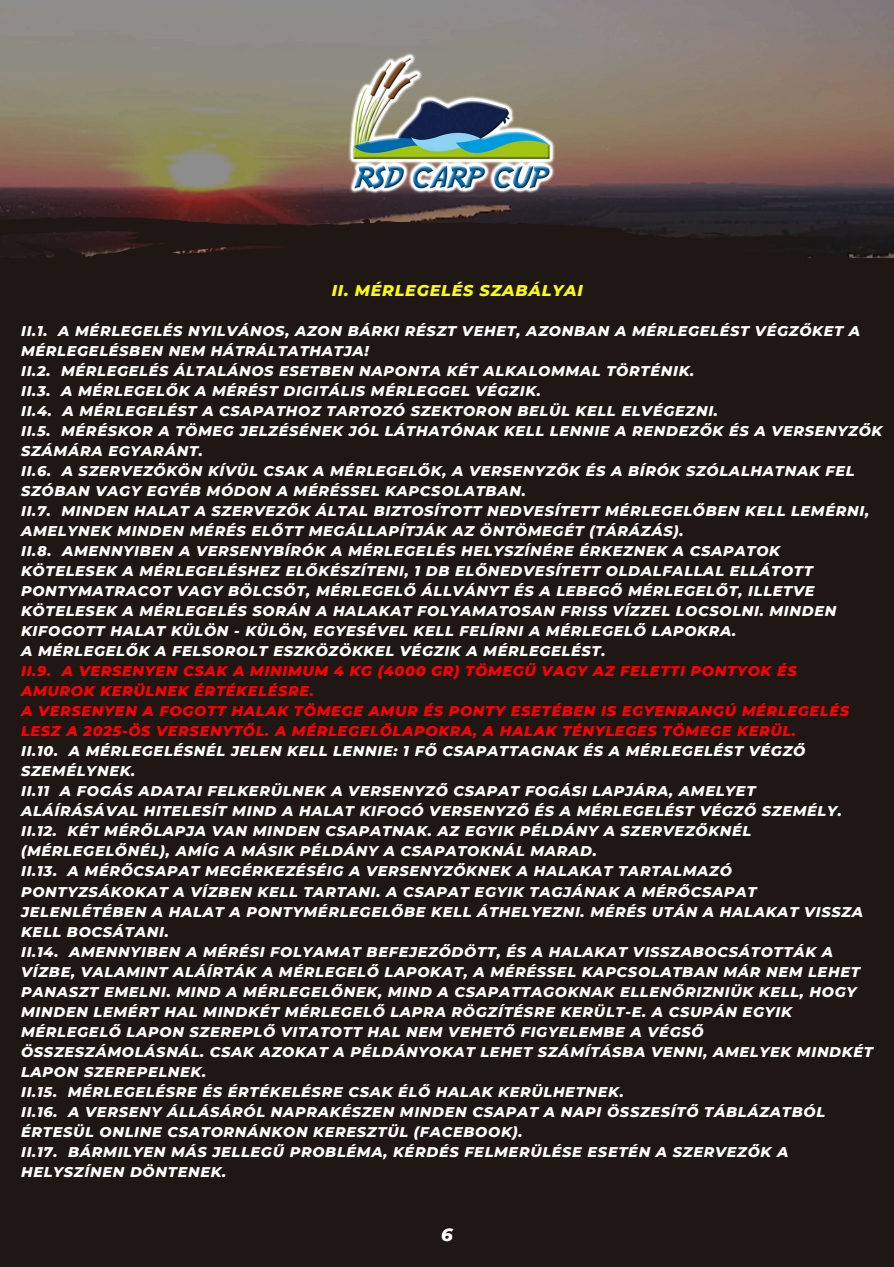
<style>
.page{position:relative;width:894px;height:1267px;background:#fff}
.page>*{position:absolute;margin:0;border:0;box-sizing:border-box;transform-origin:0 0}
.t1{font:italic 800 18px "Montserrat";color:#fff}
.t2{font:italic 800 15.87px "Montserrat";letter-spacing:.05em;color:#fdfd08}
.t3{font:italic 800 14.37px/20px "Montserrat";letter-spacing:.05em;color:#fff}
.t4{font:italic 800 14.37px/20px "Montserrat";letter-spacing:.05em;color:#f00}
</style>
<div class="page">
<div style="left:0;top:0;width:893px;height:1267px;background:#1f1713"></div>
<img style="left:0;top:0;width:893px;height:215px">
<svg style="left:0;top:215px;width:893px;height:43px"></svg>
<img style="left:312px;top:0;width:289px;height:199px">
<p class="t2" style="left:331px;top:278px;width:252px">II. MÉRLEGELÉS SZABÁLYAI</p>
<p class="t3" style="left:21px;top:320px;width:862px">II.1. A MÉRLEGELÉS NYILVÁNOS, AZON BÁRKI RÉSZT VEHET, AZONBAN A MÉRLEGELÉST VÉGZŐKET A MÉRLEGELÉSBEN NEM HÁTRÁLTATHATJA!<br>II.2. MÉRLEGELÉS ÁLTALÁNOS ESETBEN NAPONTA KÉT ALKALOMMAL TÖRTÉNIK.<br>II.3. A MÉRLEGELŐK A MÉRÉST DIGITÁLIS MÉRLEGGEL VÉGZIK.<br>II.4. A MÉRLEGELÉST A CSAPATHOZ TARTOZÓ SZEKTORON BELÜL KELL ELVÉGEZNI.<br>II.5. MÉRÉSKOR A TÖMEG JELZÉSÉNEK JÓL LÁTHATÓNAK KELL LENNIE A RENDEZŐK ÉS A VERSENYZŐK SZÁMÁRA EGYARÁNT.<br>II.6. A SZERVEZŐKÖN KÍVÜL CSAK A MÉRLEGELŐK, A VERSENYZŐK ÉS A BÍRÓK SZÓLALHATNAK FEL SZÓBAN VAGY EGYÉB MÓDON A MÉRÉSSEL KAPCSOLATBAN.<br>II.7. MINDEN HALAT A SZERVEZŐK ÁLTAL BIZTOSÍTOTT NEDVESÍTETT MÉRLEGELŐBEN KELL LEMÉRNI, AMELYNEK MINDEN MÉRÉS ELŐTT MEGÁLLAPÍTJÁK AZ ÖNTÖMEGÉT (TÁRÁZÁS).<br>II.8. AMENNYIBEN A VERSENYBÍRÓK A MÉRLEGELÉS HELYSZÍNÉRE ÉRKEZNEK A CSAPATOK<br>KÖTELESEK A MÉRLEGELÉSHEZ ELŐKÉSZÍTENI, 1 DB ELŐNEDVESÍTETT OLDALFALLAL ELLÁTOTT PONTYMATRACOT VAGY BÖLCSŐT, MÉRLEGELŐ ÁLLVÁNYT ÉS A LEBEGŐ MÉRLEGELŐT, ILLETVE KÖTELESEK A MÉRLEGELÉS SORÁN A HALAKAT FOLYAMATOSAN FRISS VÍZZEL LOCSOLNI. MINDEN KIFOGOTT HALAT KÜLÖN - KÜLÖN, EGYESÉVEL KELL FELÍRNI A MÉRLEGELŐ LAPOKRA.<br>A MÉRLEGELŐK A FELSOROLT ESZKÖZÖKKEL VÉGZIK A MÉRLEGELÉST.</p>
<p class="t4" style="left:21px;top:660px;width:829px">II.9. A VERSENYEN CSAK A MINIMUM 4 KG (4000 GR) TÖMEGŰ VAGY AZ FELETTI PONTYOK ÉS AMUROK KERÜLNEK ÉRTÉKELÉSRE.<br>A VERSENYEN A FOGOTT HALAK TÖMEGE AMUR ÉS PONTY ESETÉBEN IS EGYENRANGÚ MÉRLEGELÉS LESZ A 2025-ÖS VERSENYTŐL. A MÉRLEGELŐLAPOKRA, A HALAK TÉNYLEGES TÖMEGE KERÜL.</p>
<p class="t3" style="left:21px;top:740px;width:852px">II.10. A MÉRLEGELÉSNÉL JELEN KELL LENNIE: 1 FŐ CSAPATTAGNAK ÉS A MÉRLEGELÉST VÉGZŐ SZEMÉLYNEK.<br>II.11 A FOGÁS ADATAI FELKERÜLNEK A VERSENYZŐ CSAPAT FOGÁSI LAPJÁRA, AMELYET ALÁÍRÁSÁVAL HITELESÍT MIND A HALAT KIFOGÓ VERSENYZŐ ÉS A MÉRLEGELÉST VÉGZŐ SZEMÉLY.<br>II.12. KÉT MÉRŐLAPJA VAN MINDEN CSAPATNAK. AZ EGYIK PÉLDÁNY A SZERVEZŐKNÉL (MÉRLEGELŐNÉL), AMÍG A MÁSIK PÉLDÁNY A CSAPATOKNÁL MARAD.<br>II.13. A MÉRŐCSAPAT MEGÉRKEZÉSÉIG A VERSENYZŐKNEK A HALAKAT TARTALMAZÓ PONTYZSÁKOKAT A VÍZBEN KELL TARTANI. A CSAPAT EGYIK TAGJÁNAK A MÉRŐCSAPAT JELENLÉTÉBEN A HALAT A PONTYMÉRLEGELŐBE KELL ÁTHELYEZNI. MÉRÉS UTÁN A HALAKAT VISSZA KELL BOCSÁTANI.<br>II.14. AMENNYIBEN A MÉRÉSI FOLYAMAT BEFEJEZŐDÖTT, ÉS A HALAKAT VISSZABOCSÁTOTTÁK A VÍZBE, VALAMINT ALÁÍRTÁK A MÉRLEGELŐ LAPOKAT, A MÉRÉSSEL KAPCSOLATBAN MÁR NEM LEHET PANASZT EMELNI. MIND A MÉRLEGELŐNEK, MIND A CSAPATTAGOKNAK ELLENŐRIZNIÜK KELL, HOGY MINDEN LEMÉRT HAL MINDKÉT MÉRLEGELŐ LAPRA RÖGZÍTÉSRE KERÜLT-E. A CSUPÁN EGYIK MÉRLEGELŐ LAPON SZEREPLŐ VITATOTT HAL NEM VEHETŐ FIGYELEMBE A VÉGSŐ ÖSSZESZÁMOLÁSNÁL. CSAK AZOKAT A PÉLDÁNYOKAT LEHET SZÁMÍTÁSBA VENNI, AMELYEK MINDKÉT LAPON SZEREPELNEK.<br>II.15. MÉRLEGELÉSRE ÉS ÉRTÉKELÉSRE CSAK ÉLŐ HALAK KERÜLHETNEK.<br>II.16. A VERSENY ÁLLÁSÁRÓL NAPRAKÉSZEN MINDEN CSAPAT A NAPI ÖSSZESÍTŐ TÁBLÁZATBÓL ÉRTESÜL ONLINE CSATORNÁNKON KERESZTÜL (FACEBOOK).<br>II.17. BÁRMILYEN MÁS JELLEGŰ PROBLÉMA, KÉRDÉS FELMERÜLÉSE ESETÉN A SZERVEZŐK A HELYSZÍNEN DÖNTENEK.</p>
<p class="t1" style="left:441px;top:1221px;width:13px">6</p>
</div>
